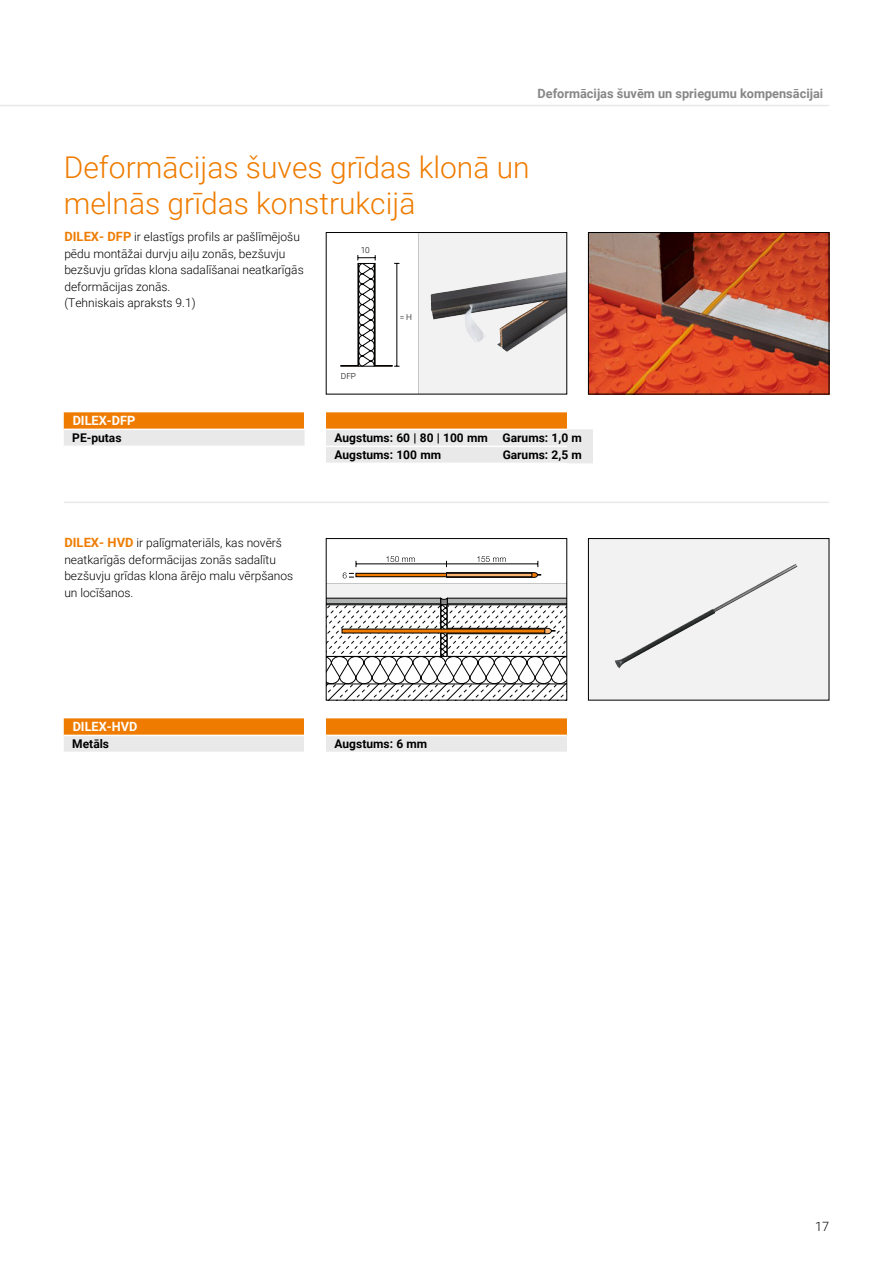
<style>
.page{position:relative;width:893px;height:1263px;background:#fff}
.page>*{position:absolute;margin:0;border:0;box-sizing:border-box;transform-origin:0 0}
.t1{font:300 30px/36px "Roboto";color:#ef7c00}
.t2{font:700 12.75px "Roboto";color:#868786}
.t3{font:700 12.75px "Roboto";color:#fff}
.t4{font:300 12.75px "Roboto";color:#000}
.t5{font:300 12px/16.5px "Roboto";color:#000}
.t6{font:700 12px/17px "Roboto";color:#000}
.t7{font:300 8.25px "Roboto";color:#000}
.s1{font-weight:700;font-size:12.75px;color:#ef7c00}
</style>
<div class="page">
<hr style="left:0;top:105px;width:829px;height:1px;background:#e9e9e9">
<svg style="left:340px;top:234px;width:225px;height:158px"></svg>
<hr style="left:397px;top:263px;width:1px;height:103px;background:#000">
<div style="left:326px;top:232px;width:241px;height:162px;border:1px solid #000"></div>
<img style="left:590px;top:234px;width:237px;height:158px">
<div style="left:588px;top:232px;width:241px;height:162px;border:1px solid #000"></div>
<svg style="left:64px;top:412px;width:529px;height:51px"></svg>
<hr style="left:326px;top:429px;width:241px;height:1px;background:#fff">
<svg style="left:64px;top:718px;width:503px;height:34px;background:#edb87e"></svg>
<hr style="left:326px;top:735px;width:241px;height:1px;background:#fff">
<div style="left:326px;top:538px;width:241px;height:162px;background:#f2f2f2"></div>
<svg style="left:328px;top:598px;width:237px;height:100px"></svg>
<div style="left:326px;top:538px;width:241px;height:46px;background:#fff"></div>
<hr style="left:326px;top:583px;width:241px;height:1px;background:#c5c6c6">
<div style="left:356px;top:573px;width:91px;height:4px;border:1px solid #000"></div>
<hr style="left:356px;top:564px;width:182px;height:1px;background:#000">
<svg style="left:386px;top:556px;width:29px;height:6px"></svg>
<svg style="left:446px;top:556px;width:95px;height:22px"></svg>
<svg style="left:343px;top:561px;width:14px;height:17px"></svg>
<div style="left:326px;top:538px;width:241px;height:162px;border:1px solid #000"></div>
<div style="left:588px;top:538px;width:241px;height:162px;background:#f2f2f2"></div>
<img style="left:615px;top:564px;width:182px;height:104px">
<div style="left:588px;top:538px;width:241px;height:162px;border:1px solid #000"></div>
<hr style="left:64px;top:502px;width:765px;height:1px;background:#e9e9e9">
<p class="t2" style="left:537px;top:84px;width:287px">Deformācijas šuvēm un spriegumu kompensācijai</p>
<h1 class="t1" style="left:64px;top:149px;width:467px">Deformācijas šuves grīdas klonā un melnās grīdas konstrukcijā</h1>
<p class="t5" style="left:64px;top:228px;width:241px"><span class="s1">DILEX- DFP</span> ir elastīgs profils ar pašlīmējošu pēdu montāžai durvju aiļu zonās, bezšuvju bezšuvju grīdas klona sadalīšanai neatkarīgās deformācijas zonās.<br>(Tehniskais apraksts 9.1)</p>
<p class="t7" style="left:361px;top:245px;width:11px">10</p>
<p class="t7" style="left:341px;top:370px;width:17px">DFP</p>
<p class="t7" style="left:400px;top:311px;width:14px">= H</p>
<p class="t3" style="left:73px;top:412px;width:64px">DILEX-DFP</p>
<p class="t6" style="left:72px;top:429px;width:51px">PE-putas</p>
<p class="t6" style="left:334px;top:429px;width:249px">Augstums: 60 | 80 | 100 mm Garums: 1,0 m<br>Augstums: 100 mm</p>
<p class="t6" style="left:503px;top:446px;width:81px">Garums: 2,5 m</p>
<p class="t5" style="left:64px;top:534px;width:230px"><span class="s1">DILEX- HVD</span> ir palīgmateriāls, kas novērš neatkarīgās deformācijas zonās sadalītu bezšuvju grīdas klona ārējo malu vērpšanos un locīšanos.</p>
<p class="t3" style="left:73px;top:718px;width:66px">DILEX-HVD</p>
<p class="t6" style="left:72px;top:735px;width:38px">Metāls</p>
<p class="t6" style="left:334px;top:735px;width:94px">Augstums: 6 mm</p>
<p class="t4" style="left:815px;top:1218px;width:16px">17</p>
</div>
